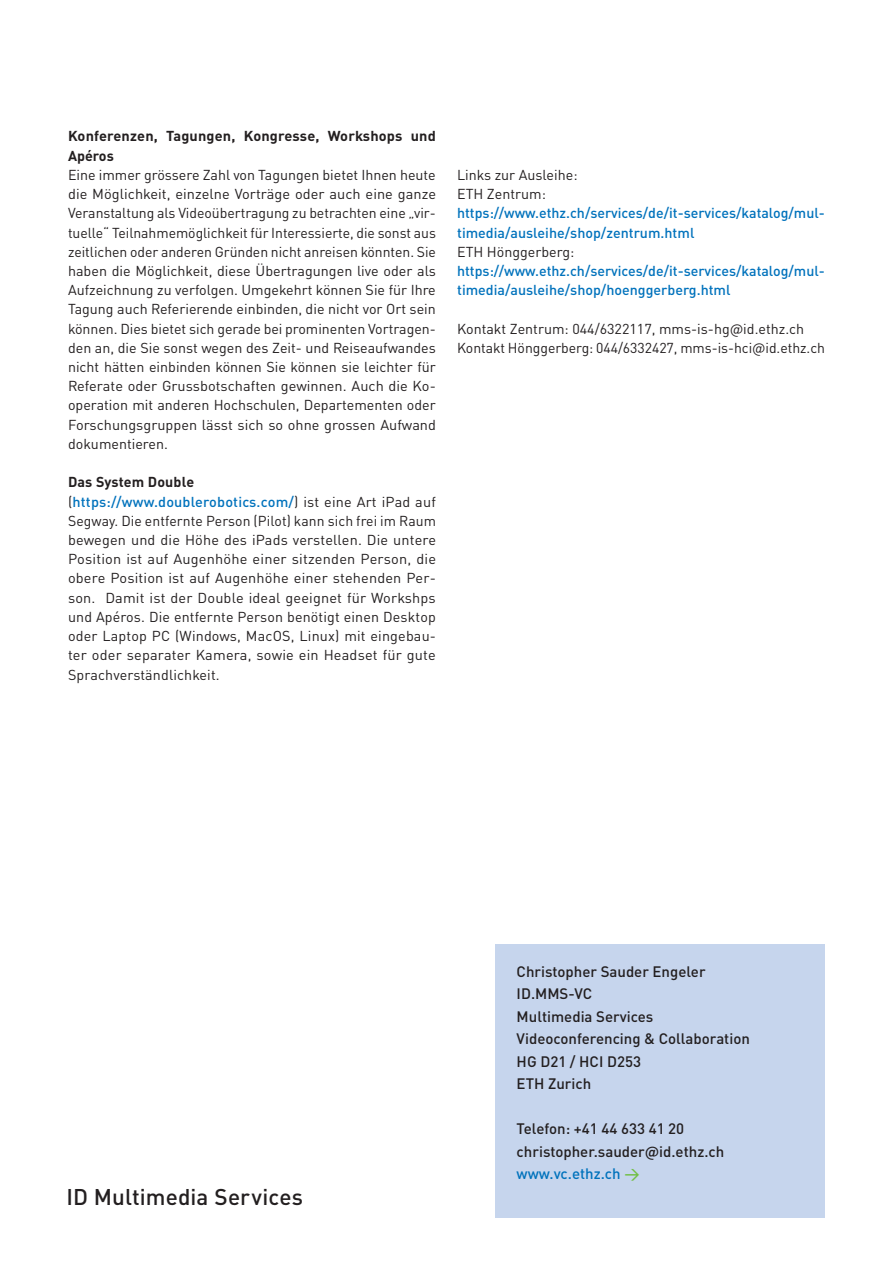
<style>
.page{position:relative;width:893px;height:1263px;background:#fff}
.page>*{position:absolute;margin:0;border:0;box-sizing:border-box;transform-origin:0 0}
.t1{font:500 22.5px "DIN Pro";letter-spacing:.005em;color:#231f20}
.t2{font:500 15px/22.5px "DIN Pro";color:#231f20}
.t3{font:14.25px/19.2px "DIN Pro";letter-spacing:.01em;color:#231f20}
.t4{font:500 14.25px/19.2px "DIN Pro";color:#0072bc}
.t5{font:700 14.25px/19.2px "DIN Pro";letter-spacing:.01em;color:#231f20}
.s1{font-weight:700}
.s2{font-weight:500;color:#0072bc}
.s3{color:#0072bc}
.s4{color:#71bf44}
</style>
<div class="page">
<div style="left:495px;top:944px;width:330px;height:273px;background:#c6d5ed"></div>
<p class="t5" style="left:68px;top:125px;width:369px">Konferenzen, Tagungen, Kongresse, Workshops und<br>Apéros</p>
<p class="t3" style="left:68px;top:164px;width:370px;text-align:justify">Eine immer grössere Zahl von Tagungen bietet Ihnen heute die Möglichkeit, einzelne Vorträge oder auch eine ganze Veranstaltung als Videoübertragung zu betrachten eine „vir&shy;tuelle“ Teilnahmemöglichkeit für Interessierte, die sonst aus zeitlichen oder anderen Gründen nicht anreisen könnten. Sie haben die Möglichkeit, diese Übertragungen live oder als Aufzeichnung zu verfolgen. Umgekehrt können Sie für Ihre Tagung auch Referierende einbinden, die nicht vor Ort sein können. Dies bietet sich gerade bei prominenten Vortragen&shy;den an, die Sie sonst wegen des Zeit- und Reiseaufwandes nicht hätten einbinden können Sie können sie leichter für Referate oder Grussbotschaften gewinnen. Auch die Ko&shy;operation mit anderen Hochschulen, Departementen oder Forschungsgruppen lässt sich so ohne grossen Aufwand dokumentieren.</p>
<p class="t3" style="left:68px;top:471px;width:370px"><span class="s1">Das System Double<br></span>(<span class="s2">https://www.doublerobotics.com/</span>) ist eine Art iPad auf Segway. Die entfernte Person (Pilot) kann sich frei im Raum bewegen und die Höhe des iPads verstellen. Die untere Position ist auf Augenhöhe einer sitzenden Person, die obere Position ist auf Augenhöhe einer stehenden Per&shy;son. Damit ist der Double ideal geeignet für Workshps und Apéros. Die entfernte Person benötigt einen Desktop oder Laptop PC (Windows, MacOS, Linux) mit eingebau&shy;ter oder separater Kamera, sowie ein Headset für gute Sprachverständlichkeit.</p>
<p class="t3" style="left:457px;top:164px;width:122px">Links zur Ausleihe:<br>ETH Zentrum:</p>
<p class="t4" style="left:457px;top:202px;width:369px">https://www.ethz.ch/services/de/it-services/katalog/mul&shy;timedia/ausleihe/shop/zentrum.html</p>
<p class="t3" style="left:457px;top:241px;width:119px">ETH Hönggerberg:</p>
<p class="t4" style="left:457px;top:260px;width:369px">https://www.ethz.ch/services/de/it-services/katalog/mul&shy;timedia/ausleihe/shop/hoenggerberg.html</p>
<p class="t3" style="left:457px;top:317px;width:369px">Kontakt Zentrum: 044/6322117, mms-is-hg@id.ethz.ch<br>Kontakt Hönggerberg: 044/6332427, mms-is-hci@id.ethz.ch</p>
<h1 class="t1" style="left:66px;top:1179px;width:238px">ID Multimedia Services</h1>
<p class="t2" style="left:517px;top:958px;width:235px">Christopher Sauder Engeler<br>ID.MMS-VC<br>Multimedia Services<br>Videoconferencing &amp; Collaboration<br>HG D21 / HCI D253<br>ETH Zurich</p>
<p class="t2" style="left:517px;top:1116px;width:209px">Telefon: +41 44 633 41 20 christopher.sauder@id.ethz.ch <span class="s3">www.vc.ethz.ch</span> <span class="s4">→</span></p>
</div>
